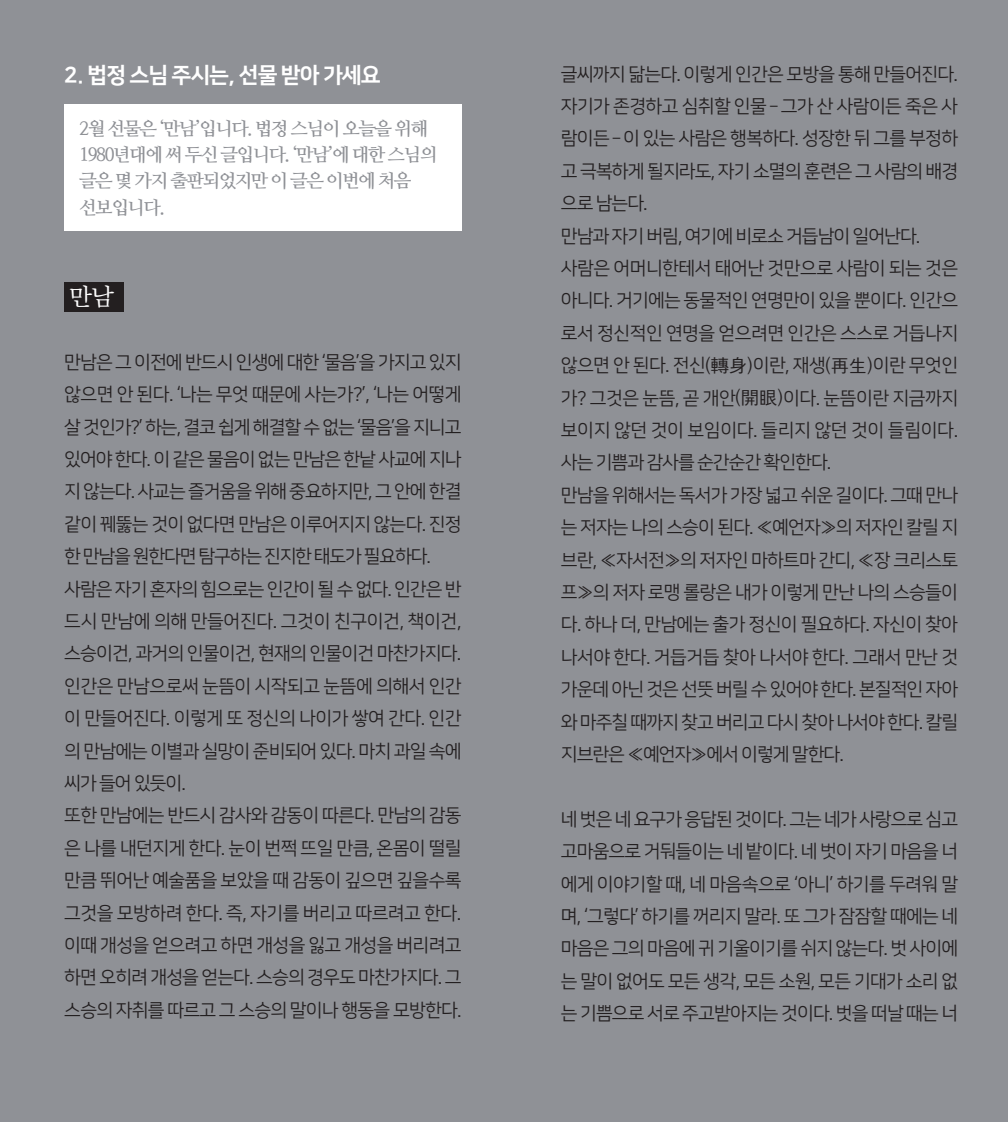
<style>
.page{position:relative;width:1008px;height:1122px;background:#fff}
.page>*{position:absolute;margin:0;border:0;box-sizing:border-box;transform-origin:0 0}
.시제목_백{font:24.5px "YDVY Mj O33";color:#fff}
._1_제목_별색{font:21.88px "Nanum Square EB";letter-spacing:-.05em;color:#fff}
.본문_나눔스퀘어_먹{font:18.38px/32.4px "Nanum Square R";letter-spacing:-.045em;color:#231f20;text-align:justify}
.본문_나눔명조_볼드_먹{font:700 18.38px/26.2px "Nanum Myeongjo";letter-spacing:-.075em;color:#8f9196}
.s1{font-family:"YDVYGO32"}
</style>
<div class="page">
<div style="left:0;top:0;width:1007px;height:1121px;background:#8f9196"></div>
<div style="left:64px;top:104px;width:397px;height:127px;background:#fff"></div>
<div style="left:64px;top:281px;width:60px;height:30px;background:#231f20"></div>
<p class="_1_제목_별색" style="left:64px;top:63px;width:318px">2. 법정 스님 주시는, 선물 받아 가세요</p>
<p class="본문_나눔명조_볼드_먹" style="left:79px;top:115px;width:359px">2월 선물은 ‘만남’입니다. 법정 스님이 오늘을 위해<br>1980년대에 써 두신 글입니다. ‘만남’에 대한 스님의 글은 몇 가지 출판되었지만 이 글은 이번에 처음 선보입니다.</p>
<p class="시제목_백" style="left:69px;top:282px;width:46px">만남</p>
<p class="본문_나눔스퀘어_먹" style="left:64px;top:346px;width:398px">만남은 그 이전에 반드시 인생에 대한 ‘물음’을 가지고 있지 않으면 안 된다. ‘나는 무엇 때문에 사는가?’, ‘나는 어떻게 살 것인가?’ 하는, 결코 쉽게 해결할 수 없는 ‘물음’을 지니고 있어야 한다. 이 같은 물음이 없는 만남은 한낱 사교에 지나 지 않는다. 사교는 즐거움을 위해 중요하지만, 그 안에 한결 같이 꿰뚫는 것이 없다면 만남은 이루어지지 않는다. 진정 한 만남을 원한다면 탐구하는 진지한 태도가 필요하다.</p>
<p class="본문_나눔스퀘어_먹" style="left:64px;top:573px;width:399px">사람은 자기 혼자의 힘으로는 인간이 될 수 없다. 인간은 반 드시 만남에 의해 만들어진다. 그것이 친구이건, 책이건, 스승이건, 과거의 인물이건, 현재의 인물이건 마찬가지다. 인간은 만남으로써 눈뜸이 시작되고 눈뜸에 의해서 인간 이 만들어진다. 이렇게 또 정신의 나이가 쌓여 간다. 인간 의 만남에는 이별과 실망이 준비되어 있다. 마치 과일 속에 씨가 들어 있듯이.</p>
<p class="본문_나눔스퀘어_먹" style="left:64px;top:799px;width:398px">또한 만남에는 반드시 감사와 감동이 따른다. 만남의 감동 은 나를 내던지게 한다. 눈이 번쩍 뜨일 만큼, 온몸이 떨릴 만큼 뛰어난 예술품을 보았을 때 감동이 깊으면 깊을수록 그것을 모방하려 한다. 즉, 자기를 버리고 따르려고 한다. 이때 개성을 얻으려고 하면 개성을 잃고 개성을 버리려고 하면 오히려 개성을 얻는다. 스승의 경우도 마찬가지다. 그 스승의 자취를 따르고 그 스승의 말이나 행동을 모방한다.</p>
<p class="본문_나눔스퀘어_먹" style="left:560px;top:58px;width:398px">글씨까지 닮는다. 이렇게 인간은 모방을 통해 만들어진다. 자기가 존경하고 심취할 인물 – 그가 산 사람이든 죽은 사 람이든 – 이 있는 사람은 행복하다. 성장한 뒤 그를 부정하 고 극복하게 될지라도, 자기 소멸의 훈련은 그 사람의 배경 으로 남는다.</p>
<p class="본문_나눔스퀘어_먹" style="left:560px;top:220px;width:361px">만남과 자기 버림, 여기에 비로소 거듭남이 일어난다.</p>
<p class="본문_나눔스퀘어_먹" style="left:560px;top:252px;width:399px">사람은 어머니한테서 태어난 것만으로 사람이 되는 것은 아니다. 거기에는 동물적인 연명만이 있을 뿐이다. 인간으 로서 정신적인 연명을 얻으려면 인간은 스스로 거듭나지 않으면 안 된다. 전신<span class="s1">(轉身)</span>이란, 재생<span class="s1">(再生)</span>이란 무엇인 가? 그것은 눈뜸, 곧 개안<span class="s1">(開眼)</span>이다. 눈뜸이란 지금까지 보이지 않던 것이 보임이다. 들리지 않던 것이 들림이다. 사는 기쁨과 감사를 순간순간 확인한다.</p>
<p class="본문_나눔스퀘어_먹" style="left:560px;top:479px;width:398px">만남을 위해서는 독서가 가장 넓고 쉬운 길이다. 그때 만나 는 저자는 나의 스승이 된다. ≪예언자≫의 저자인 칼릴 지 브란, ≪자서전≫의 저자인 마하트마 간디, ≪장 크리스토 프≫의 저자 로맹 롤랑은 내가 이렇게 만난 나의 스승들이 다. 하나 더, 만남에는 출가 정신이 필요하다. 자신이 찾아 나서야 한다. 거듭거듭 찾아 나서야 한다. 그래서 만난 것 가운데 아닌 것은 선뜻 버릴 수 있어야 한다. 본질적인 자아 와 마주칠 때까지 찾고 버리고 다시 찾아 나서야 한다. 칼릴 지브란은 ≪예언자≫에서 이렇게 말한다.</p>
<p class="본문_나눔스퀘어_먹" style="left:560px;top:803px;width:399px">네 벗은 네 요구가 응답된 것이다. 그는 네가 사랑으로 심고 고마움으로 거둬들이는 네 밭이다. 네 벗이 자기 마음을 너 에게 이야기할 때, 네 마음속으로 ‘아니’ 하기를 두려워 말 며, ‘그렇다’ 하기를 꺼리지 말라. 또 그가 잠잠할 때에는 네 마음은 그의 마음에 귀 기울이기를 쉬지 않는다. 벗 사이에 는 말이 없어도 모든 생각, 모든 소원, 모든 기대가 소리 없 는 기쁨으로 서로 주고받아지는 것이다. 벗을 떠날 때는 너</p>
</div>
